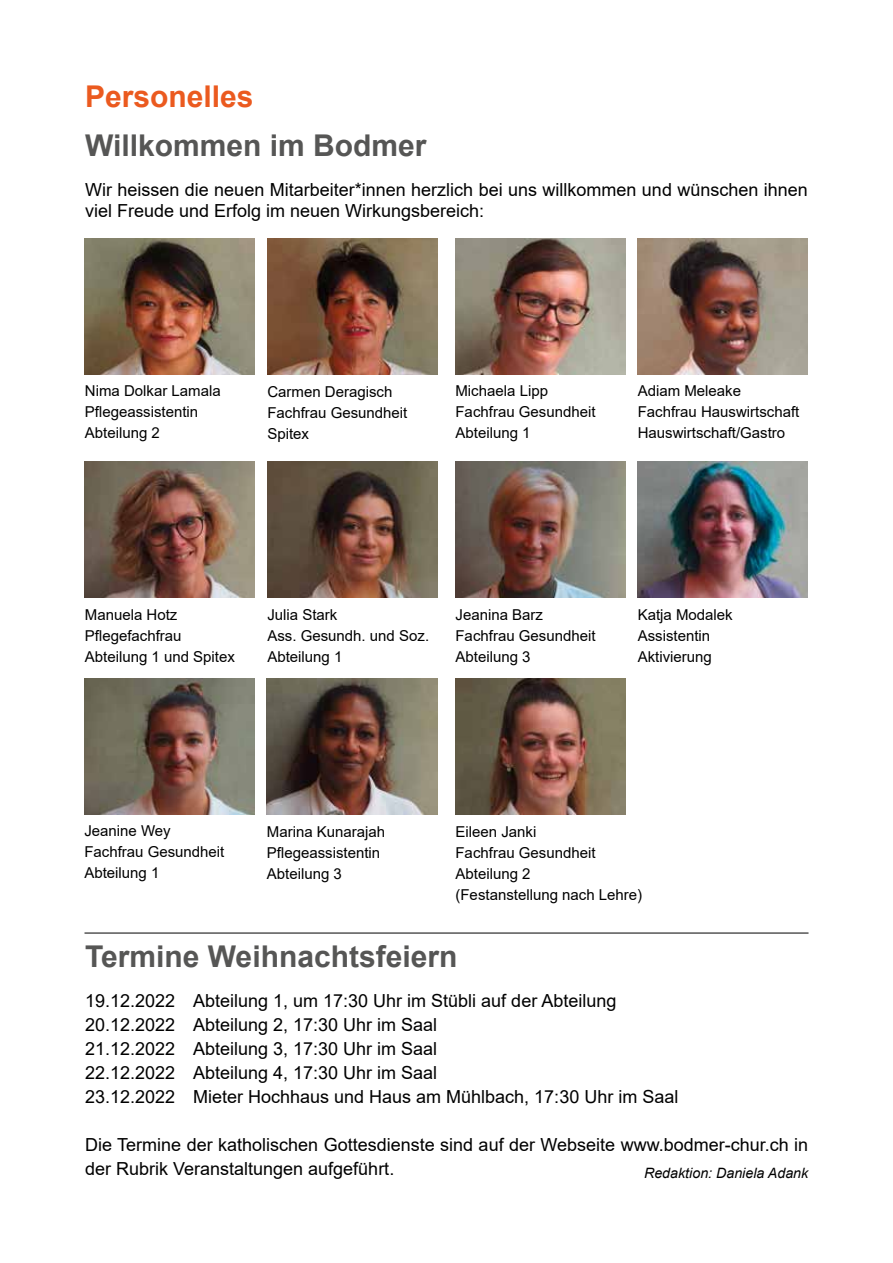
<style>
.page{position:relative;width:893px;height:1263px;background:#fff}
.page>*{position:absolute;margin:0;border:0;box-sizing:border-box;transform-origin:0 0}
.t1{font:700 30px "Arial";color:#565655}
.t2{font:700 30px "Arial";color:#eb5a1f}
.t3{font:18px/24px "Arial";color:#000}
.t4{font:15px/21px "Arial";color:#000}
.t5{font:italic 14.25px "Arial";color:#000}
</style>
<div class="page">
<img style="left:267px;top:238px;width:170px;height:136px">
<hr style="left:84px;top:933px;width:724px;height:1px;background:#000">
<img style="left:85px;top:238px;width:169px;height:136px">
<img style="left:455px;top:238px;width:171px;height:136px">
<img style="left:638px;top:238px;width:170px;height:136px">
<img style="left:267px;top:462px;width:170px;height:136px">
<img style="left:85px;top:462px;width:170px;height:136px">
<img style="left:455px;top:462px;width:171px;height:136px">
<img style="left:638px;top:462px;width:170px;height:136px">
<img style="left:267px;top:678px;width:170px;height:136px">
<img style="left:84px;top:678px;width:170px;height:136px">
<img style="left:455px;top:678px;width:171px;height:136px">
<h1 class="t2" style="left:85px;top:75px;width:170px">Personelles</h1>
<h1 class="t1" style="left:85px;top:124px;width:343px">Willkommen im Bodmer</h1>
<p class="t3" style="left:85px;top:179px;width:724px;line-height:21px">Wir heissen die neuen Mitarbeiter*innen herzlich bei uns willkommen und wünschen ihnen viel Freude und Erfolg im neuen Wirkungsbereich:</p>
<p class="t4" style="left:85px;top:380px;width:137px">Nima Dolkar Lamala<br>Pflegeassistentin<br>Abteilung 2</p>
<p class="t4" style="left:455px;top:380px;width:142px">Michaela Lipp<br>Fachfrau Gesundheit<br>Abteilung 1</p>
<p class="t4" style="left:638px;top:380px;width:163px">Adiam Meleake<br>Fachfrau Hauswirtschaft<br>Hauswirtschaft/Gastro</p>
<p class="t4" style="left:267px;top:381px;width:142px">Carmen Deragisch<br>Fachfrau Gesundheit<br>Spitex</p>
<p class="t4" style="left:85px;top:604px;width:152px">Manuela Hotz<br>Pflegefachfrau<br>Abteilung 1 und Spitex</p>
<p class="t4" style="left:455px;top:604px;width:142px">Jeanina Barz<br>Fachfrau Gesundheit<br>Abteilung 3</p>
<p class="t4" style="left:638px;top:604px;width:97px">Katja Modalek<br>Assistentin<br>Aktivierung</p>
<p class="t4" style="left:267px;top:604px;width:163px">Julia Stark<br>Ass. Gesundh. und Soz.<br>Abteilung 1</p>
<p class="t4" style="left:84px;top:821px;width:142px">Jeanine Wey<br>Fachfrau Gesundheit<br>Abteilung 1</p>
<p class="t4" style="left:455px;top:821px;width:188px">Eileen Janki<br>Fachfrau Gesundheit<br>Abteilung 2<br>(Festanstellung nach Lehre)</p>
<p class="t4" style="left:267px;top:821px;width:120px">Marina Kunarajah<br>Pflegeassistentin<br>Abteilung 3</p>
<h1 class="t1" style="left:85px;top:935px;width:374px">Termine Weihnachtsfeiern</h1>
<p class="t3" style="left:85px;top:988px;width:595px">19.12.2022 Abteilung 1, um 17:30 Uhr im Stübli auf der Abteilung 20.12.2022 Abteilung 2, 17:30 Uhr im Saal<br>21.12.2022 Abteilung 3, 17:30 Uhr im Saal<br>22.12.2022 Abteilung 4, 17:30 Uhr im Saal<br>23.12.2022 Mieter Hochhaus und Haus am Mühlbach, 17:30 Uhr im Saal</p>
<p class="t3" style="left:85px;top:1132px;width:725px">Die Termine der katholischen Gottesdienste sind auf der Webseite www.bodmer-chur.ch in der Rubrik Veranstaltungen aufgeführt.</p>
<p class="t5" style="left:644px;top:1163px;width:166px">Redaktion: Daniela Adank</p>
</div>
